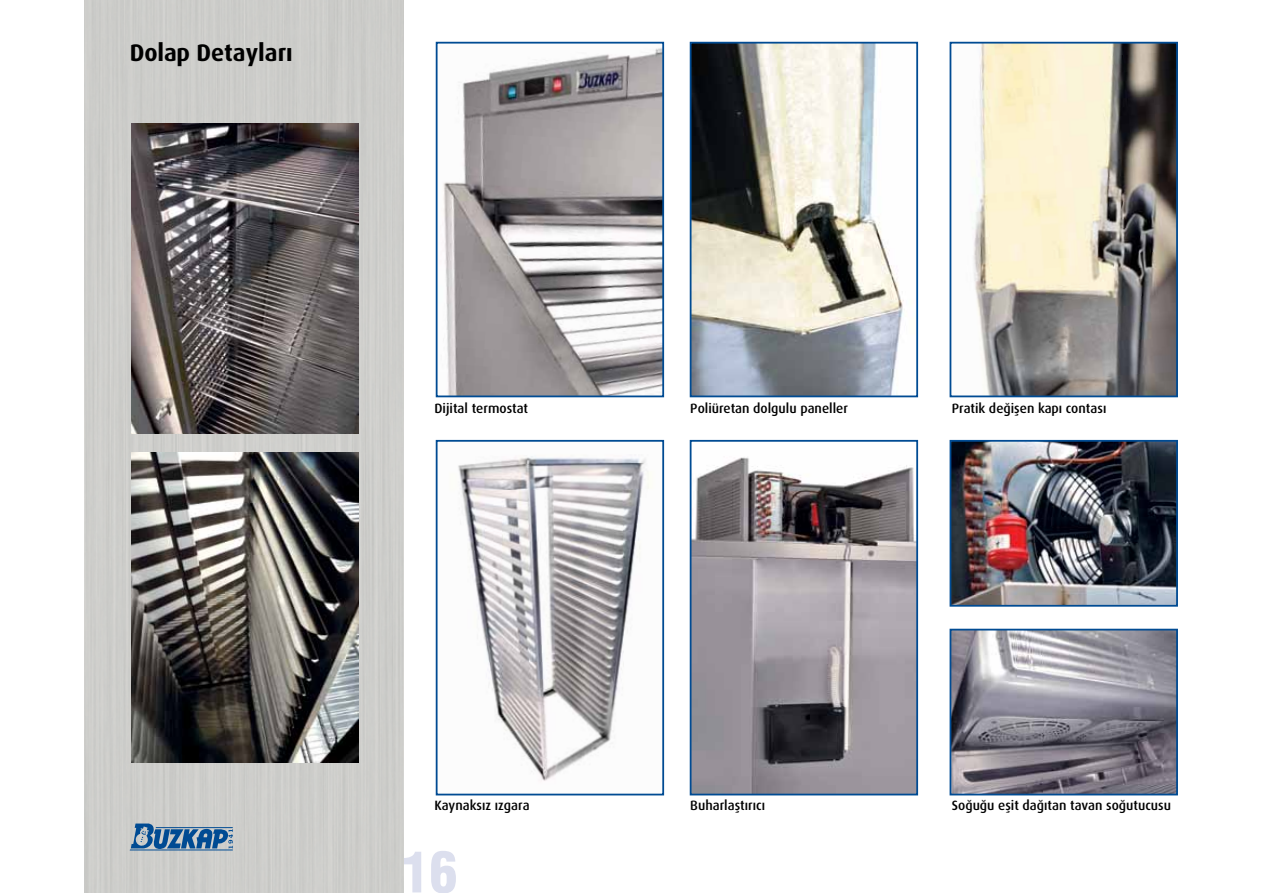
<style>
.page{position:relative;width:1263px;height:893px;background:#fff}
.page>*{position:absolute;margin:0;border:0;box-sizing:border-box;transform-origin:0 0}
.t1{font:55.5px "Helvetica Condensed Black Tr";color:#dcdfee}
.t2{font:24px "Dax Bold Tr";color:#000}
.t3{font:13.5px "Dax Medium Tr";color:#000}
</style>
<div class="page">
<div style="left:85px;top:0;width:319px;height:893px;background:#cdcdca"></div>
<svg style="left:131px;top:823px;width:102px;height:26px;background:#658bae"></svg>
<hr style="left:130px;top:849px;width:103px;height:1px;background:#004b93">
<hr style="left:156px;top:827px;width:77px;height:1px;background:#004b93">
<img style="left:443px;top:48px;width:218px;height:346px">
<div style="left:436px;top:42px;width:228px;height:355px;border:2px solid #004b93"></div>
<img style="left:132px;top:123px;width:226px;height:311px">
<img style="left:132px;top:453px;width:226px;height:310px">
<img style="left:693px;top:45px;width:211px;height:349px">
<div style="left:690px;top:42px;width:228px;height:355px;border:2px solid #004b93"></div>
<img style="left:972px;top:45px;width:203px;height:349px">
<div style="left:949px;top:42px;width:229px;height:355px;border:2px solid #004b93"></div>
<img style="left:458px;top:456px;width:191px;height:325px">
<div style="left:436px;top:440px;width:228px;height:355px;border:2px solid #004b93"></div>
<img style="left:693px;top:457px;width:222px;height:335px">
<div style="left:690px;top:440px;width:228px;height:355px;border:2px solid #004b93"></div>
<img style="left:952px;top:443px;width:223px;height:161px">
<div style="left:949px;top:440px;width:229px;height:167px;border:2px solid #004b93"></div>
<img style="left:952px;top:632px;width:223px;height:160px">
<div style="left:949px;top:629px;width:229px;height:166px;border:2px solid #004b93"></div>
<h2 class="t2" style="left:130px;top:39px;width:164px">Dolap Detayları</h2>
<p class="t3" style="left:434px;top:401px;width:95px">Dijital termostat</p>
<p class="t3" style="left:434px;top:798px;width:97px">Kaynaksız ızgara</p>
<h1 class="t1" style="left:402px;top:837px;width:57px">16</h1>
<p class="t3" style="left:690px;top:401px;width:159px">Poliüretan dolgulu paneller</p>
<p class="t3" style="left:952px;top:401px;width:156px">Pratik değişen kapı contası</p>
<p class="t3" style="left:690px;top:798px;width:76px">Buharlaştırıcı</p>
<p class="t3" style="left:952px;top:798px;width:221px">Soğuğu eşit dağıtan tavan soğutucusu</p>
</div>
